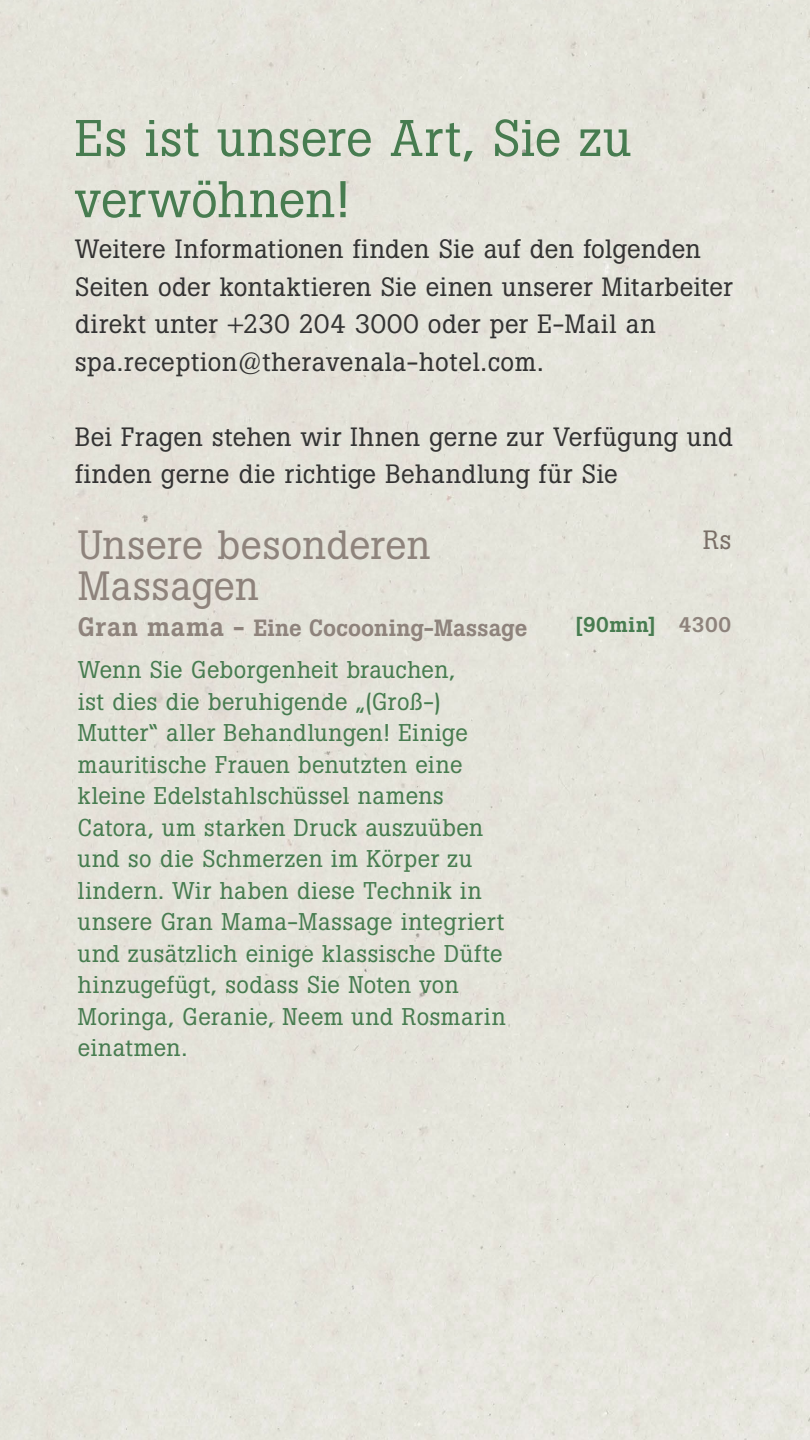
<style>
.page{position:relative;width:810px;height:1440px;background:#fff}
.page>*{position:absolute;margin:0;border:0;box-sizing:border-box;transform-origin:0 0}
.t1{font:51px/61.2px "Boton";letter-spacing:.015em;color:#477c50}
.t2{font:40.5px/40.5px "Boton";letter-spacing:.015em;color:#8e837c}
.t3{font:26.25px/37.5px "Boton";letter-spacing:.02em;color:#333}
.t4{font:26.25px "Boton";color:#796e66}
.t5{font:24px/31.5px "Boton";letter-spacing:.025em;color:#477c50}
.t6{font:500 23.25px "Boton";letter-spacing:.005em;color:#8e837c}
.t7{font:500 21px "Boton";letter-spacing:.03em;color:#477c50}
.s1{font-size:26.25px}
.s2{color:#8e837c}
</style>
<div class="page">
<h1 class="t1" style="left:75px;top:108px;width:558px">Es ist unsere Art, Sie zu verwöhnen!</h1>
<p class="t3" style="left:75px;top:231px;width:659px">Weitere Informationen finden Sie auf den folgenden Seiten oder kontaktieren Sie einen unserer Mitarbeiter direkt unter +230 204 3000 oder per E-Mail an spa.reception@theravenala-hotel.com.</p>
<p class="t3" style="left:75px;top:418px;width:659px">Bei Fragen stehen wir Ihnen gerne zur Verfügung und finden gerne die richtige Behandlung für Sie</p>
<h2 class="t2" style="left:78px;top:525px;width:354px">Unsere besonderen<br>Massagen</h2>
<p class="t4" style="left:703px;top:524px;width:30px">Rs</p>
<p class="t6" style="left:78px;top:614px;width:451px"><span class="s1">Gran mama -</span> Eine Cocooning-Massage</p>
<p class="t5" style="left:78px;top:654px;width:429px">Wenn Sie Geborgenheit brauchen,<br>ist dies die beruhigende „(Groß-)<br>Mutter“ aller Behandlungen! Einige mauritische Frauen benutzten eine kleine Edelstahlschüssel namens Catora, um starken Druck auszuüben und so die Schmerzen im Körper zu lindern. Wir haben diese Technik in unsere Gran Mama-Massage integriert und zusätzlich einige klassische Düfte hinzugefügt, sodass Sie Noten von Moringa, Geranie, Neem und Rosmarin einatmen.</p>
<p class="t7" style="left:575px;top:612px;width:157px">[90min] <span class="s2">4300</span></p>
</div>
